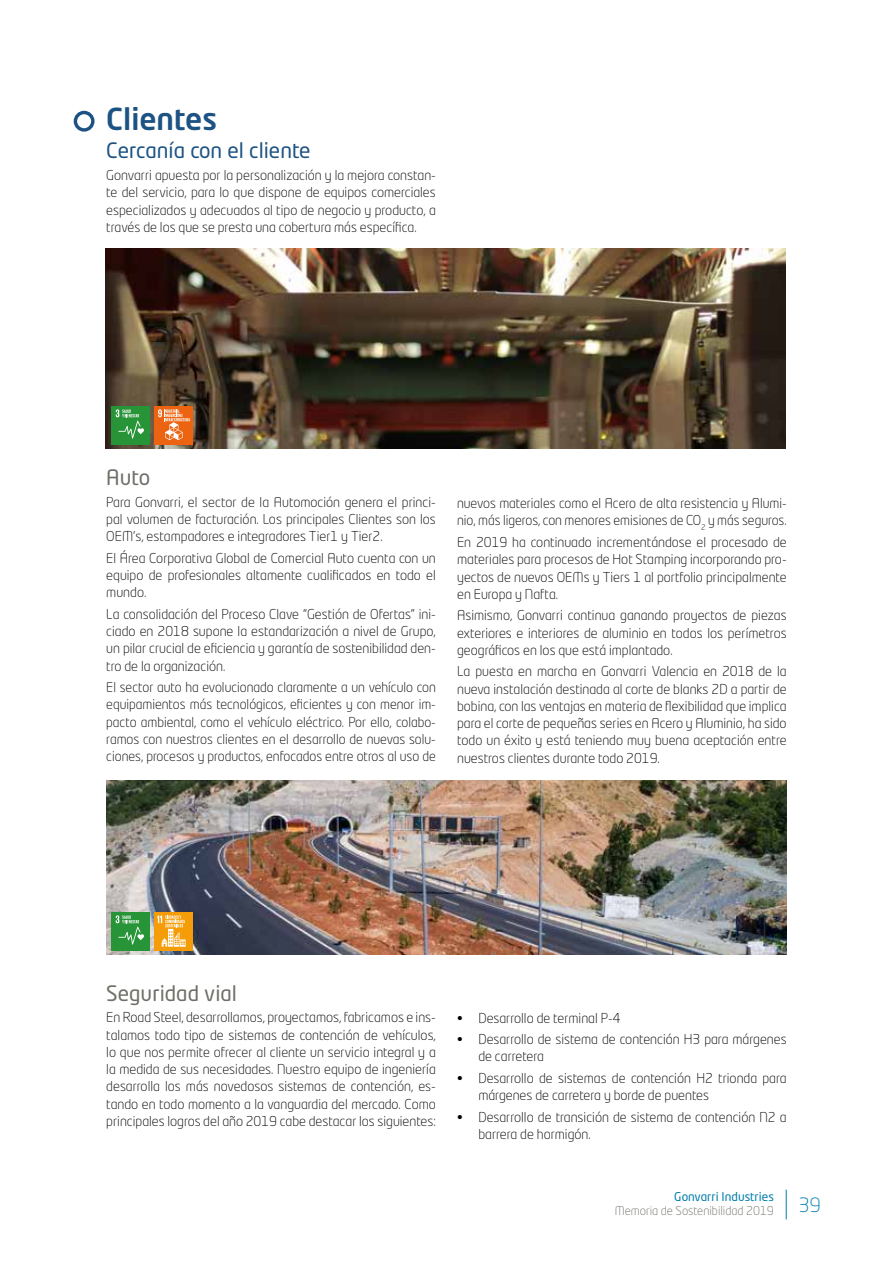
<style>
.page{position:relative;width:893px;height:1263px;background:#fff}
.page>*{position:absolute;margin:0;border:0;box-sizing:border-box;transform-origin:0 0}
.t1{font:500 30px "Neo Tech Std";color:#1d5383}
.t2{font:21px "Neo Tech Std";color:#1d5383}
.t3{font:21px "Neo Tech Std";color:#6f6e68}
.t4{font:300 19.5px "Neo Tech Std";color:#007eac}
.t5{font:300 13.5px/17.2px "Neo Tech Std";color:#000;text-align:justify}
.t6{font:300 12px "Neo Tech Std";color:#6f6e68}
.t7{font:12px "Neo Tech Std";color:#007eac}
</style>
<div class="page">
<img style="left:105px;top:249px;width:681px;height:200px">
<div style="left:74px;top:111px;width:21px;height:21px;border:3px solid #1d5383;border-radius:50%"></div>
<img style="left:106px;top:781px;width:681px;height:174px">
<hr style="left:786px;top:1189px;width:1px;height:30px;background:#007eac">
<div style="left:112px;top:406px;width:38px;height:38px;background:#289438"></div>
<svg style="left:116px;top:409px;width:28px;height:30px"></svg>
<div style="left:112px;top:912px;width:38px;height:38px;background:#289438"></div>
<svg style="left:116px;top:915px;width:28px;height:29px"></svg>
<div style="left:154px;top:406px;width:38px;height:38px;background:#ec6411"></div>
<svg style="left:158px;top:409px;width:32px;height:31px"></svg>
<div style="left:154px;top:912px;width:38px;height:38px;background:#f59d08"></div>
<svg style="left:157px;top:915px;width:29px;height:32px"></svg>
<h1 class="t1" style="left:106px;top:100px;width:112px">Clientes</h1>
<h2 class="t2" style="left:106px;top:138px;width:206px">Cercanía con el cliente</h2>
<p class="t5" style="left:106px;top:166px;width:331px">Gonvarri apuesta por la personalización y la mejora constan&shy;te del servicio, para lo que dispone de equipos comerciales especializados y adecuados al tipo de negocio y producto, a través de los que se presta una cobertura más específica.</p>
<h2 class="t3" style="left:106px;top:465px;width:45px">Auto</h2>
<p class="t5" style="left:106px;top:493px;width:331px">Para Gonvarri, el sector de la Automoción genera el princi&shy;pal volumen de facturación. Los principales Clientes son los OEM’s, estampadores e integradores Tier1 y Tier2.</p>
<p class="t5" style="left:106px;top:549px;width:331px">El Área Corporativa Global de Comercial Auto cuenta con un equipo de profesionales altamente cualificados en todo el mundo.</p>
<p class="t5" style="left:106px;top:605px;width:331px">La consolidación del Proceso Clave “Gestión de Ofertas” ini&shy;ciado en 2018 supone la estandarización a nivel de Grupo, un pilar crucial de eficiencia y garantía de sostenibilidad den&shy;tro de la organización.</p>
<p class="t5" style="left:106px;top:678px;width:331px">El sector auto ha evolucionado claramente a un vehículo con equipamientos más tecnológicos, eficientes y con menor im&shy;pacto ambiental, como el vehículo eléctrico. Por ello, colabo&shy;ramos con nuestros clientes en el desarrollo de nuevas solu&shy;ciones, procesos y productos, enfocados entre otros al uso de</p>
<p class="t5" style="left:457px;top:495px;width:331px">nuevos materiales como el Acero de alta resistencia y Alumi&shy;nio, más ligeros, con menores emisiones de CO<sub>2</sub> y más seguros.</p>
<p class="t5" style="left:457px;top:533px;width:331px">En 2019 ha continuado incrementándose el procesado de materiales para procesos de Hot Stamping incorporando pro&shy;yectos de nuevos OEMs y Tiers 1 al portfolio principalmente en Europa y Nafta.</p>
<p class="t5" style="left:457px;top:607px;width:331px">Asimismo, Gonvarri continua ganando proyectos de piezas exteriores e interiores de aluminio en todos los perímetros geográficos en los que está implantado.</p>
<p class="t5" style="left:457px;top:663px;width:331px">La puesta en marcha en Gonvarri Valencia en 2018 de la nueva instalación destinada al corte de blanks 2D a partir de bobina, con las ventajas en materia de flexibilidad que implica para el corte de pequeñas series en Acero y Aluminio, ha sido todo un éxito y está teniendo muy buena aceptación entre nuestros clientes durante todo 2019.</p>
<h2 class="t3" style="left:106px;top:980px;width:132px">Seguridad vial</h2>
<p class="t5" style="left:106px;top:1009px;width:331px">En Road Steel, desarrollamos, proyectamos, fabricamos e ins&shy;talamos todo tipo de sistemas de contención de vehículos, lo que nos permite ofrecer al cliente un servicio integral y a la medida de sus necesidades. Nuestro equipo de ingeniería desarrolla los más novedosos sistemas de contención, es&shy;tando en todo momento a la vanguardia del mercado. Como principales logros del año 2019 cabe destacar los siguientes:</p>
<p class="t5" style="left:457px;top:1009px;width:165px">• Desarrollo de terminal P-4</p>
<p class="t5" style="left:478px;top:1030px;width:310px;text-indent:-21px">• Desarrollo de sistema de contención H3 para márgenes de carretera</p>
<p class="t5" style="left:478px;top:1069px;width:310px;text-indent:-21px">• Desarrollo de sistemas de contención H2 trionda para márgenes de carretera y borde de puentes</p>
<p class="t5" style="left:478px;top:1108px;width:310px;text-indent:-21px">• Desarrollo de transición de sistema de contención N2 a barrera de hormigón.</p>
<p class="t7" style="left:674px;top:1189px;width:101px">Gonvarri Industries</p>
<p class="t6" style="left:615px;top:1203px;width:161px">Memoria de Sostenibilidad 2019</p>
<h3 class="t4" style="left:798px;top:1193px;width:24px">39</h3>
</div>
